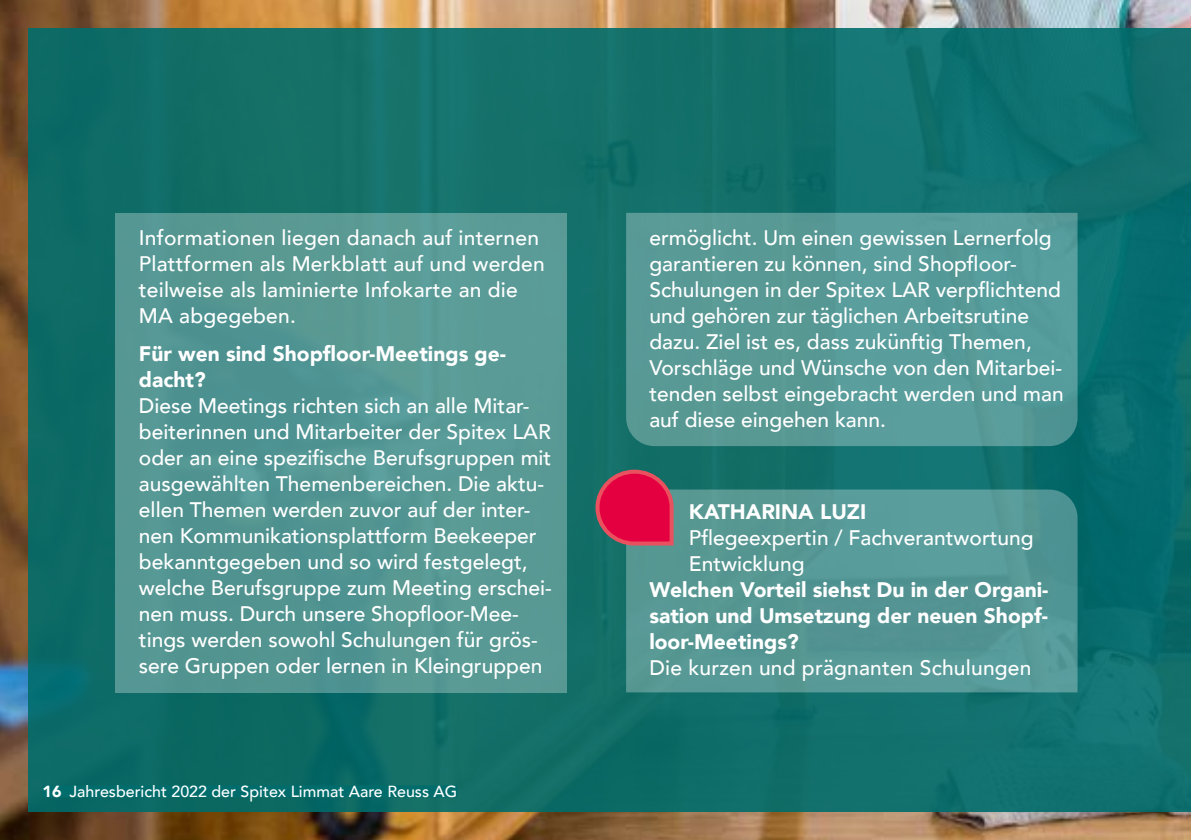
<style>
.page{position:relative;width:1191px;height:840px;background:#fff}
.page>*{position:absolute;margin:0;border:0;box-sizing:border-box;transform-origin:0 0}
.t1{font:500 21px/26px "Avenir";color:#fff}
.t2{font:900 21px/26px "Avenir";color:#fff;text-align:justify}
.t3{font:500 16px "Avenir";color:#fff}
.s1{font-weight:900}
</style>
<div class="page">
<img style="left:0;top:0;width:1191px;height:839px">
<div style="left:28px;top:28px;width:1163px;height:783px;background:linear-gradient(to bottom,#106f6c,#0c6c69)"></div>
<div style="left:116px;top:213px;width:451px;height:479px;background:#579994"></div>
<svg style="left:626px;top:489px;width:451px;height:203px;background:#559795"></svg>
<div style="left:626px;top:213px;width:451px;height:233px;background:#589a97"></div>
<svg style="left:593px;top:467px;width:82px;height:80px;background:#b3284f"></svg>
<div style="left:43px;top:785px;width:414px;height:12px;background:#006d6c"></div>
<p class="t1" style="left:139px;top:223px;width:407px">Informationen liegen danach auf internen Plattformen als Merkblatt auf und werden teilweise als laminierte Infokarte an die MA abgegeben.</p>
<p class="t2" style="left:139px;top:339px;width:369px">Für wen sind Shopfloor-Meetings ge&shy;dacht?</p>
<p class="t1" style="left:139px;top:391px;width:414px">Diese Meetings richten sich an alle Mitar&shy;beiterinnen und Mitarbeiter der Spitex LAR oder an eine spezifische Berufsgruppen mit ausgewählten Themenbereichen. Die aktu&shy;ellen Themen werden zuvor auf der inter&shy;nen Kommunikationsplattform Beekeeper bekanntgegeben und so wird festgelegt, welche Berufsgruppe zum Meeting erschei&shy;nen muss. Durch unsere Shopfloor-Mee&shy;tings werden sowohl Schulungen für grös&shy;sere Gruppen oder lernen in Kleingruppen</p>
<p class="t3" style="left:43px;top:777px;width:416px"><span class="s1">16</span> Jahresbericht 2022 der Spitex Limmat Aare Reuss AG</p>
<p class="t1" style="left:649px;top:223px;width:416px">ermöglicht. Um einen gewissen Lernerfolg garantieren zu können, sind Shopfloor-Schulungen in der Spitex LAR verpflichtend und gehören zur täglichen Arbeitsrutine dazu. Ziel ist es, dass zukünftig Themen, Vorschläge und Wünsche von den Mitarbei&shy;tenden selbst eingebracht werden und man auf diese eingehen kann.</p>
<p class="t2" style="left:689px;top:498px;width:179px">KATHARINA LUZI</p>
<p class="t1" style="left:689px;top:523px;width:346px">Pflegeexpertin / Fachverantwortung<br>Entwicklung</p>
<p class="t2" style="left:649px;top:576px;width:400px">Welchen Vorteil siehst Du in der Organi&shy;sation und Umsetzung der neuen Shopf&shy;loor-Meetings?</p>
<p class="t1" style="left:649px;top:653px;width:384px">Die kurzen und prägnanten Schulungen</p>
</div>
